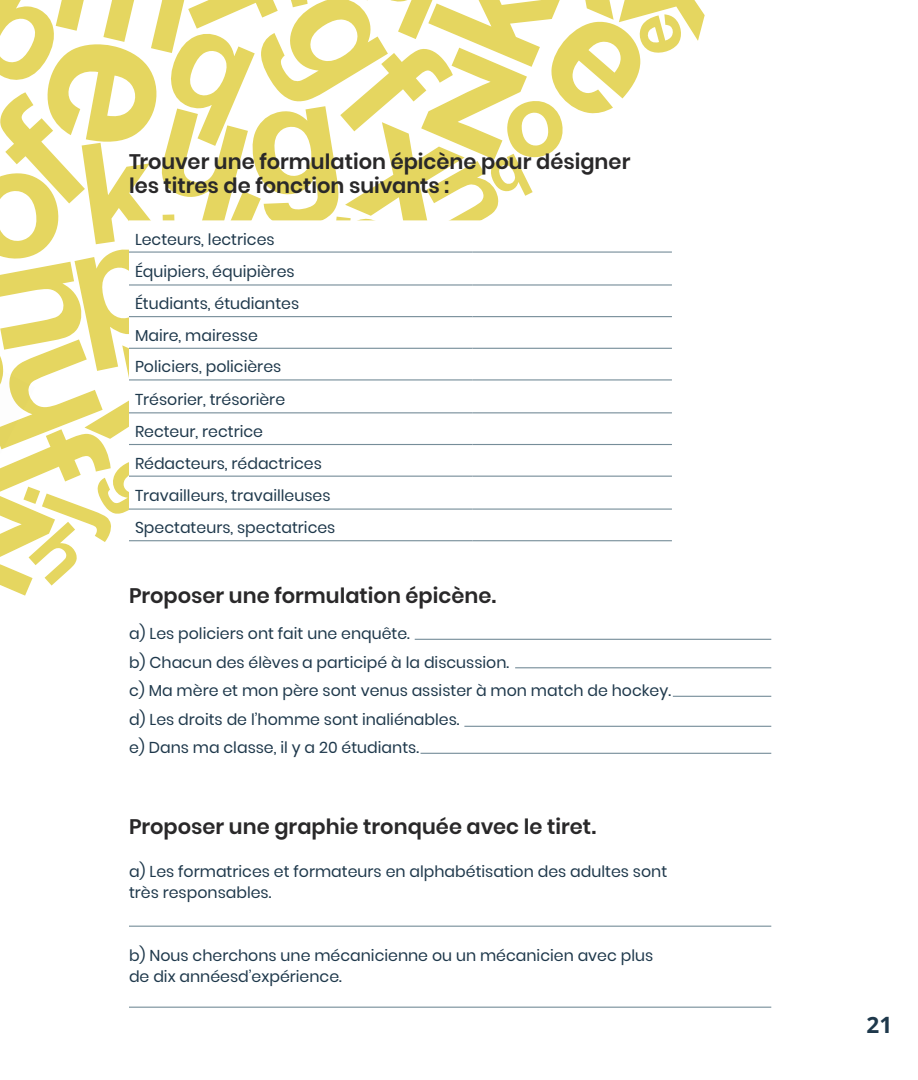
<style>
.page{position:relative;width:918px;height:1080px;background:#fff}
.page>*{position:absolute;margin:0;border:0;box-sizing:border-box;transform-origin:0 0}
.t1{font:700 22.5px "Open Sans";color:#1e384b}
.t2{font:600 21px/24px "Poppins";color:#292829}
.t3{font:15.75px/32.1px "Poppins";color:#1e384b}
</style>
<div class="page">
<svg style="left:0;top:0;width:705px;height:586px"></svg>
<img style="left:0;top:344px;width:35px;height:252px">
<svg style="left:129px;top:220px;width:543px;height:320px"></svg>
<hr style="left:129px;top:251px;width:343px;height:2px;background:#768d99">
<hr style="left:472px;top:251px;width:200px;height:2px;background:#768d99">
<hr style="left:129px;top:284px;width:343px;height:2px;background:#768d99">
<hr style="left:472px;top:284px;width:200px;height:2px;background:#768d99">
<hr style="left:129px;top:316px;width:343px;height:1px;background:#768d99">
<hr style="left:472px;top:316px;width:200px;height:1px;background:#768d99">
<hr style="left:129px;top:348px;width:343px;height:1px;background:#768d99">
<hr style="left:472px;top:348px;width:200px;height:1px;background:#768d99">
<hr style="left:129px;top:379px;width:343px;height:1px;background:#768d99">
<hr style="left:472px;top:379px;width:200px;height:1px;background:#768d99">
<hr style="left:129px;top:412px;width:343px;height:1px;background:#768d99">
<hr style="left:472px;top:412px;width:200px;height:1px;background:#768d99">
<hr style="left:129px;top:444px;width:343px;height:1px;background:#768d99">
<hr style="left:472px;top:444px;width:200px;height:1px;background:#768d99">
<hr style="left:129px;top:476px;width:343px;height:1px;background:#768d99">
<hr style="left:472px;top:476px;width:200px;height:1px;background:#768d99">
<hr style="left:129px;top:509px;width:343px;height:1px;background:#768d99">
<hr style="left:472px;top:509px;width:200px;height:1px;background:#768d99">
<hr style="left:129px;top:540px;width:343px;height:1px;background:#768d99">
<hr style="left:472px;top:540px;width:200px;height:1px;background:#768d99">
<hr style="left:415px;top:639px;width:356px;height:1px;background:#768d99">
<hr style="left:515px;top:667px;width:256px;height:1px;background:#768d99">
<hr style="left:673px;top:696px;width:98px;height:1px;background:#768d99">
<hr style="left:464px;top:726px;width:307px;height:1px;background:#768d99">
<hr style="left:421px;top:753px;width:350px;height:1px;background:#768d99">
<hr style="left:129px;top:926px;width:642px;height:1px;background:#768d99">
<hr style="left:129px;top:1007px;width:642px;height:1px;background:#768d99">
<h2 class="t2" style="left:129px;top:150px;width:503px">Trouver une formulation épicène pour désigner les titres de fonction suivants :</h2>
<p class="t3" style="left:135px;top:223px;width:202px">Lecteurs, lectrices<br>Équipiers, équipières<br>Étudiants, étudiantes<br>Maire, mairesse<br>Policiers, policières<br>Trésorier, trésorière<br>Recteur, rectrice<br>Rédacteurs, rédactrices<br>Travailleurs, travailleuses<br>Spectateurs, spectatrices</p>
<h2 class="t2" style="left:129px;top:584px;width:369px">Proposer une formulation épicène.</h2>
<p class="t3" style="left:129px;top:619px;width:544px;line-height:28.5px">a) Les policiers ont fait une enquête.<br>b) Chacun des élèves a participé à la discussion.<br>c) Ma mère et mon père sont venus assister à mon match de hockey. d) Les droits de l’homme sont inaliénables.<br>e) Dans ma classe, il y a 20 étudiants.</p>
<h2 class="t2" style="left:129px;top:815px;width:469px">Proposer une graphie tronquée avec le tiret.</h2>
<p class="t3" style="left:129px;top:861px;width:540px;line-height:21px">a) Les formatrices et formateurs en alphabétisation des adultes sont très responsables.</p>
<p class="t3" style="left:129px;top:945px;width:526px;line-height:21px">b) Nous cherchons une mécanicienne ou un mécanicien avec plus de dix annéesd’expérience.</p>
<h1 class="t1" style="left:867px;top:1009px;width:27px">21</h1>
</div>
